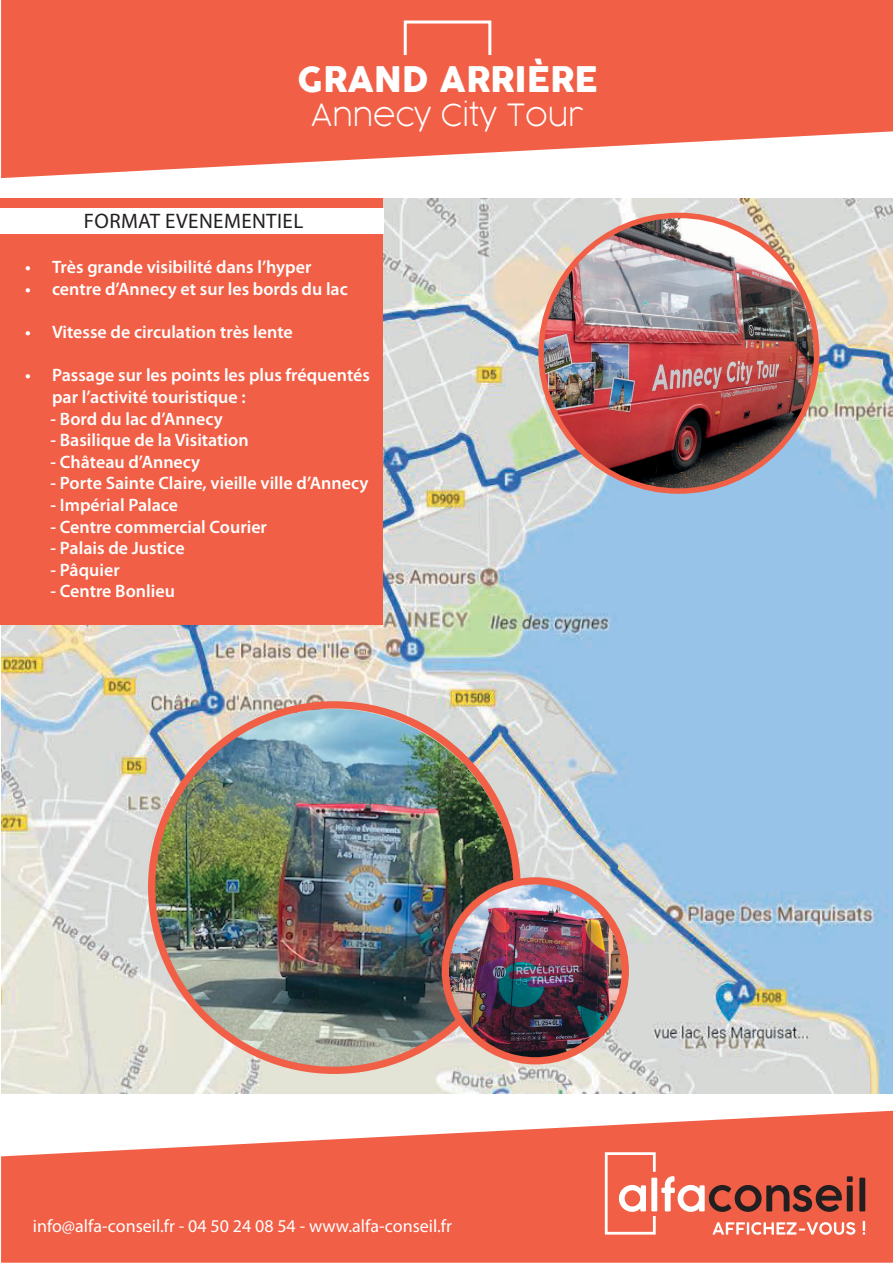
<style>
.page{position:relative;width:893px;height:1263px;background:#fff}
.page>*{position:absolute;margin:0;border:0;box-sizing:border-box;transform-origin:0 0}
.t1{font:34.5px "Cocogoose";color:#fff}
.t2{font:200 30px "COCOGOOSE";color:#fff}
.t3{font:21px "Myriad Pro";letter-spacing:.02em;color:#231f20}
.t4{font:600 18px/21.6px "Myriad Pro";color:#fff}
.t5{font:18px "Myriad Pro";color:#fff}
</style>
<div class="page">
<img style="left:1px;top:198px;width:892px;height:896px">
<img style="left:541px;top:215px;width:276px;height:276px;border-radius:138px">
<div style="left:0;top:198px;width:383px;height:427px;background:#f15f46"></div>
<svg style="left:1px;top:0;width:892px;height:178px;fill:#f15f46"></svg>
<div style="left:404px;top:21px;width:87px;height:36px;border:3px solid #fff"></div>
<svg style="left:1px;top:1111px;width:892px;height:152px;fill:#f15f46"></svg>
<svg style="left:605px;top:1152px;width:260px;height:83px"></svg>
<div style="left:0;top:208px;width:383px;height:25px;background:#fff"></div>
<img style="left:152px;top:709px;width:363px;height:363px;border-radius:181px">
<img style="left:446px;top:879px;width:180px;height:179px">
<div style="left:442px;top:877px;width:187px;height:187px;border:7px solid #f15f46;border-radius:50%"></div>
<h1 class="t1" style="left:297px;top:56px;width:302px">GRAND ARRIÈRE</h1>
<h2 class="t2" style="left:311px;top:94px;width:275px">Annecy City Tour</h2>
<p class="t3" style="left:84px;top:208px;width:221px">FORMAT EVENEMENTIEL</p>
<p class="t4" style="left:25px;top:257px;width:288px">• Très grande visibilité dans l’hyper</p>
<p class="t4" style="left:25px;top:278px;width:324px">• centre d’Annecy et sur les bords du lac</p>
<p class="t4" style="left:25px;top:322px;width:269px">• Vitesse de circulation très lente</p>
<p class="t4" style="left:52px;top:365px;width:320px;text-indent:-27px">• Passage sur les points les plus fréquentés par l’activité touristique :</p>
<p class="t4" style="left:51px;top:408px;width:174px">- Bord du lac d’Annecy</p>
<p class="t4" style="left:51px;top:430px;width:200px">- Basilique de la Visitation</p>
<p class="t4" style="left:51px;top:451px;width:151px">- Château d’Annecy</p>
<p class="t4" style="left:51px;top:473px;width:319px">- Porte Sainte Claire, vieille ville d’Annecy</p>
<p class="t4" style="left:51px;top:494px;width:129px">- Impérial Palace</p>
<p class="t4" style="left:51px;top:516px;width:218px">- Centre commercial Courier</p>
<p class="t4" style="left:51px;top:538px;width:136px">- Palais de Justice</p>
<p class="t4" style="left:51px;top:559px;width:71px">- Pâquier</p>
<p class="t4" style="left:51px;top:581px;width:126px">- Centre Bonlieu</p>
<p class="t5" style="left:33px;top:1214px;width:421px">info@alfa-conseil.fr - 04 50 24 08 54 - www.alfa-conseil.fr</p>
</div>
